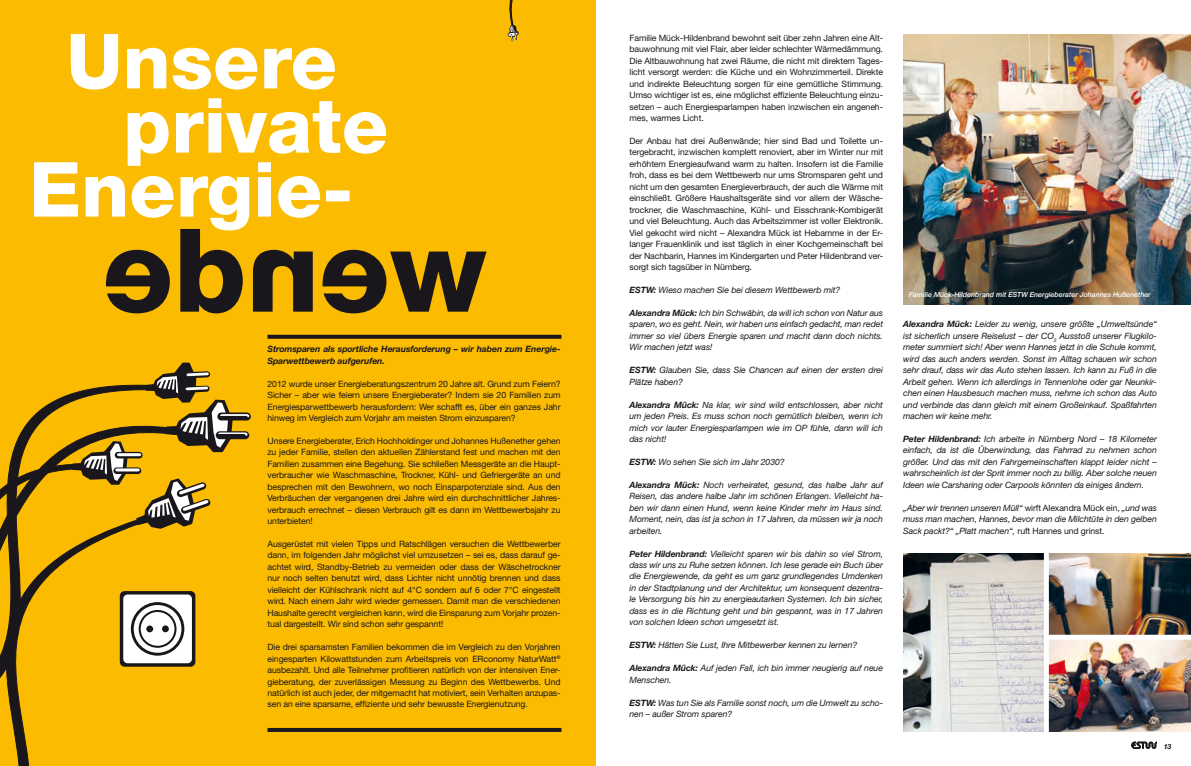
<style>
.page{position:relative;width:1191px;height:766px;background:#fff}
.page>*{position:absolute;margin:0;border:0;box-sizing:border-box;transform-origin:0 0}
.t1{font:8.7px/11.4px "Helvetica Neue";letter-spacing:-.01em;color:#1a171c;text-align:justify}
.t2{font:italic 8.7px/11.4px "Helvetica Neue";letter-spacing:-.01em;color:#1a171c;text-align:justify}
.t3{font:italic 700 8.7px/11.4px "Helvetica Neue";letter-spacing:-.01em;color:#1a171c}
.t4{font:italic 500 7px "Helvetica Neue";color:#fff}
.t5{font:italic 700 7px "Helvetica Neue";color:#1a171c}
.s1{font-weight:700}
.s2{font-style:normal}
</style>
<div class="page">
<div style="left:0;top:0;width:595px;height:765px;background:#fabb00"></div>
<svg style="left:1131px;top:741px;width:26px;height:7px"></svg>
<svg style="left:71px;top:34px;width:264px;height:55px"></svg>
<svg style="left:34px;top:98px;width:452px;height:215px"></svg>
<svg style="left:267px;top:334px;width:294px;height:4px"></svg>
<svg style="left:267px;top:727px;width:294px;height:4px"></svg>
<svg style="left:0;top:362px;width:251px;height:403px"></svg>
<svg style="left:507px;top:0;width:12px;height:41px"></svg>
<img style="left:1048px;top:553px;width:143px;height:81px">
<img style="left:903px;top:553px;width:140px;height:178px">
<img style="left:1048px;top:639px;width:143px;height:92px">
<img style="left:903px;top:34px;width:288px;height:270px">
<p class="t3" style="left:267px;top:343px;width:294px">Stromsparen als sportliche Herausforderung – wir haben zum Energie-<br>Sparwettbewerb aufgerufen.</p>
<p class="t1" style="left:267px;top:377px;width:294px">2012 wurde unser Energieberatungszentrum 20 Jahre alt. Grund zum Feiern?<br>Sicher – aber wie feiern unsere Energieberater? Indem sie 20 Familien zum Energiesparwettbewerb herausfordern: Wer schafft es, über ein ganzes Jahr hinweg im Vergleich zum Vorjahr am meisten Strom einzusparen?</p>
<p class="t1" style="left:267px;top:435px;width:295px">Unsere Energieberater, Erich Hochholdinger und Johannes Hußenether gehen zu jeder Familie, stellen den aktuellen Zählerstand fest und machen mit den Familien zusammen eine Begehung. Sie schließen Messgeräte an die Haupt&shy;verbraucher wie Waschmaschine, Trockner, Kühl- und Gefriergeräte an und besprechen mit den Bewohnern, wo noch Einsparpotenziale sind. Aus den Verbräuchen der vergangenen drei Jahre wird ein durchschnittlicher Jahres&shy;verbrauch errechnet – diesen Verbrauch gilt es dann im Wettbewerbsjahr zu unterbieten!</p>
<p class="t1" style="left:267px;top:538px;width:295px">Ausgerüstet mit vielen Tipps und Ratschlägen versuchen die Wettbewerber dann, im folgenden Jahr möglichst viel umzusetzen – sei es, dass darauf ge&shy;achtet wird, Standby-Betrieb zu vermeiden oder dass der Wäschetrockner nur noch selten benutzt wird, dass Lichter nicht unnötig brennen und dass vielleicht der Kühlschrank nicht auf 4°C sondern auf 6 oder 7°C eingestellt wird. Nach einem Jahr wird wieder gemessen. Damit man die verschiedenen Haushalte gerecht vergleichen kann, wird die Einsparung zum Vorjahr prozen&shy;tual dargestellt. Wir sind schon sehr gespannt!</p>
<p class="t1" style="left:267px;top:641px;width:295px">Die drei sparsamsten Familien bekommen die im Vergleich zu den Vorjahren eingesparten Kilowattstunden zum Arbeitspreis von ERconomy NaturWatt<sup>® </sup>ausbezahlt. Und alle Teilnehmer profitieren natürlich von der intensiven Ener&shy;gieberatung, der zuverlässigen Messung zu Beginn des Wettbewerbs. Und natürlich ist auch jeder, der mitgemacht hat motiviert, sein Verhalten anzupas&shy;sen an eine sparsame, effiziente und sehr bewusste Energienutzung.</p>
<p class="t1" style="left:629px;top:32px;width:255px">Familie Mück-Hildenbrand bewohnt seit über zehn Jahren eine Alt&shy;bauwohnung mit viel Flair, aber leider schlechter Wärmedämmung.<br>Die Altbauwohnung hat zwei Räume, die nicht mit direktem Tages&shy;licht versorgt werden: die Küche und ein Wohnzimmerteil. Direkte und indirekte Beleuchtung sorgen für eine gemütliche Stimmung.<br>Umso wichtiger ist es, eine möglichst effiziente Beleuchtung einzu&shy;setzen – auch Energiesparlampen haben inzwischen ein angeneh&shy;mes, warmes Licht.</p>
<p class="t1" style="left:629px;top:135px;width:255px">Der Anbau hat drei Außenwände; hier sind Bad und Toilette un&shy;tergebracht, inzwischen komplett renoviert, aber im Winter nur mit erhöhtem Energieaufwand warm zu halten. Insofern ist die Familie froh, dass es bei dem Wettbewerb nur ums Stromsparen geht und nicht um den gesamten Energieverbrauch, der auch die Wärme mit einschließt. Größere Haushaltsgeräte sind vor allem der Wäsche&shy;trockner, die Waschmaschine, Kühl- und Eisschrank-Kombigerät und viel Beleuchtung. Auch das Arbeitszimmer ist voller Elektronik.<br>Viel gekocht wird nicht – Alexandra Mück ist Hebamme in der Er&shy;langer Frauenklinik und isst täglich in einer Kochgemeinschaft bei der Nachbarin, Hannes im Kindergarten und Peter Hildenbrand ver&shy;sorgt sich tagsüber in Nürnberg.</p>
<p class="t2" style="left:629px;top:284px;width:212px"><span class="s1">ESTW:</span> Wieso machen Sie bei diesem Wettbewerb mit?</p>
<p class="t2" style="left:629px;top:307px;width:255px"><span class="s1">Alexandra Mück:</span> Ich bin Schwäbin, da will ich schon von Natur aus sparen, wo es geht. Nein, wir haben uns einfach gedacht, man redet immer so viel übers Energie sparen und macht dann doch nichts.<br>Wir machen jetzt was!</p>
<p class="t2" style="left:629px;top:364px;width:255px"><span class="s1">ESTW:</span> Glauben Sie, dass Sie Chancen auf einen der ersten drei<br>Plätze haben?</p>
<p class="t2" style="left:629px;top:398px;width:255px"><span class="s1">Alexandra Mück:</span> Na klar, wir sind wild entschlossen, aber nicht um jeden Preis. Es muss schon noch gemütlich bleiben, wenn ich mich vor lauter Energiesparlampen wie im OP fühle, dann will ich das nicht!</p>
<p class="t2" style="left:629px;top:456px;width:157px"><span class="s1">ESTW:</span> Wo sehen Sie sich im Jahr 2030?</p>
<p class="t2" style="left:629px;top:478px;width:255px"><span class="s1">Alexandra Mück:</span> Noch verheiratet, gesund, das halbe Jahr auf Reisen, das andere halbe Jahr im schönen Erlangen. Vielleicht ha&shy;ben wir dann einen Hund, wenn keine Kinder mehr im Haus sind.<br>Moment, nein, das ist ja schon in 17 Jahren, da müssen wir ja noch arbeiten.</p>
<p class="t2" style="left:629px;top:547px;width:255px"><span class="s1">Peter Hildenbrand:</span> Vielleicht sparen wir bis dahin so viel Strom, dass wir uns zu Ruhe setzen können. Ich lese gerade ein Buch über die Energiewende, da geht es um ganz grundlegendes Umdenken in der Stadtplanung und der Architektur, um konsequent dezentra&shy;le Versorgung bis hin zu energieautarken Systemen. Ich bin sicher, dass es in die Richtung geht und bin gespannt, was in 17 Jahren von solchen Ideen schon umgesetzt ist.</p>
<p class="t2" style="left:629px;top:639px;width:229px"><span class="s1">ESTW:</span> Hätten Sie Lust, Ihre Mitbewerber kennen zu lernen?</p>
<p class="t2" style="left:629px;top:662px;width:255px"><span class="s1">Alexandra Mück:</span> Auf jeden Fall, ich bin immer neugierig auf neue<br>Menschen.</p>
<p class="t2" style="left:629px;top:696px;width:255px"><span class="s1">ESTW:</span> Was tun Sie als Familie sonst noch, um die Umwelt zu scho&shy;nen – außer Strom sparen?</p>
<p class="t4" style="left:909px;top:290px;width:243px">Familie Mück-Hildenbrand mit ESTW Energieberater Johannes Hußenether</p>
<p class="t2" style="left:903px;top:318px;width:255px"><span class="s1">Alexandra Mück:</span> Leider zu wenig, unsere größte „Umweltsünde“ ist sicherlich unsere Reiselust – der CO<sub>2</sub> Ausstoß unserer Flugkilo&shy;meter summiert sich! Aber wenn Hannes jetzt in die Schule kommt, wird das auch anders werden. Sonst im Alltag schauen wir schon sehr drauf, dass wir das Auto stehen lassen. Ich kann zu Fuß in die Arbeit gehen. Wenn ich allerdings in Tennenlohe oder gar Neunkir&shy;chen einen Hausbesuch machen muss, nehme ich schon das Auto und verbinde das dann gleich mit einem Großeinkauf. Spaßfahrten machen wir keine mehr.</p>
<p class="t2" style="left:903px;top:433px;width:255px"><span class="s1">Peter Hildenbrand:</span> Ich arbeite in Nürnberg Nord – 18 Kilometer einfach, da ist die Überwindung, das Fahrrad zu nehmen schon größer. Und das mit den Fahrgemeinschaften klappt leider nicht – wahrscheinlich ist der Sprit immer noch zu billig. Aber solche neuen Ideen wie Carsharing oder Carpools könnten da einiges ändern.</p>
<p class="t2" style="left:903px;top:501px;width:255px">„Aber wir trennen unseren Müll“ <span class="s2">wirft Alexandra Mück ein,</span> „und was muss man machen, Hannes, bevor man die Milchtüte in den gelben Sack packt?“ „Platt machen“, <span class="s2">ruft Hannes und grinst.</span></p>
<p class="t5" style="left:1163px;top:741px;width:9px">13</p>
</div>
